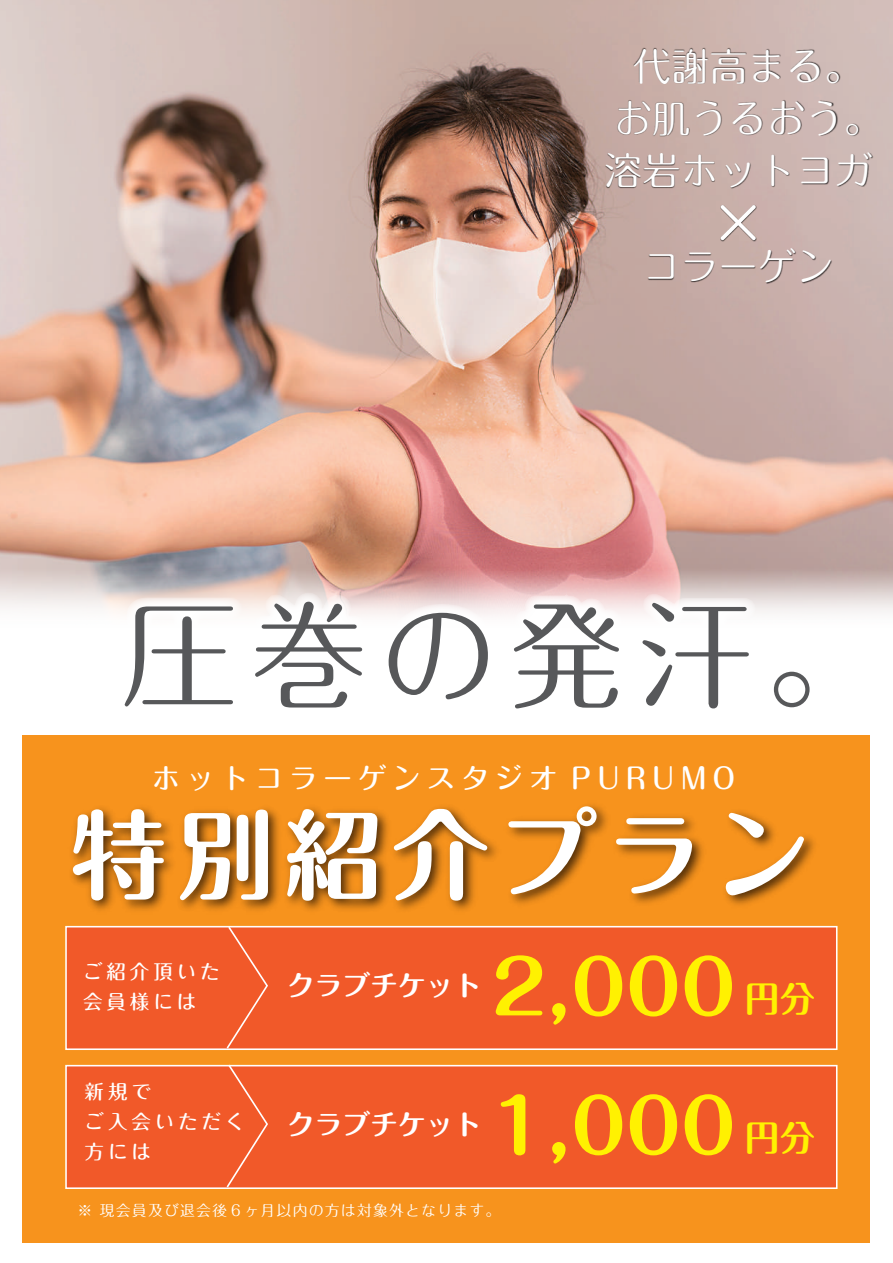
<style>
.page{position:relative;width:893px;height:1263px;background:#fff}
.page>*{position:absolute;margin:0;border:0;box-sizing:border-box;transform-origin:0 0}
.t1{font:117.15px "Maru Fo Pro";letter-spacing:.1em;color:#57585a}
.t2{font:700 97.5px "Maru Fo Pro";letter-spacing:.1em;color:#fff}
.t3{font:700 74.1px "Maru Fo Pro";color:#fff101}
.t4{font:60px "Maru Fo Pro";color:#fff}
.t5{font:38.4px/52.2px "Maru Fo Pro";color:#fff;text-align:center}
.t6{font:500 28.65px "Maru Fo Pro";letter-spacing:.2em;color:#fff}
.t7{font:700 27.75px "Maru Fo Pro";color:#fff}
.t8{font:500 19.5px/30px "Maru Fo Pro";letter-spacing:.2em;color:#fff}
.t9{font:15px "Maru Fo Pro";letter-spacing:.075em;color:#fff}
.s1{font-size:35.4px}
</style>
<div class="page">
<div style="left:22px;top:735px;width:848px;height:507px;background:#f7931d"></div>
<div style="left:65px;top:1065px;width:772px;height:124px;background:#f15929;border:2px solid #fff"></div>
<img style="left:0;top:0;width:893px;height:613px">
<svg style="left:112px;top:588px;width:716px;height:27px"></svg>
<img style="left:603px;top:46px;width:271px;height:244px">
<img style="left:65px;top:805px;width:773px;height:345px">
<svg style="left:225px;top:925px;width:44px;height:125px;background:#f16437"></svg>
<svg style="left:225px;top:1063px;width:44px;height:126px"></svg>
<h3 class="t5" style="left:604px;top:36px;width:280px">代謝高まる。お肌うるおう。溶岩ホットヨガ</h3>
<h3 class="t4" style="left:708px;top:176px;width:61px">×</h3>
<h3 class="t5" style="left:642px;top:236px;width:193px">コラーゲン</h3>
<h1 class="t1" style="left:122px;top:562px;width:763px">圧巻の発汗。</h1>
<h3 class="t6" style="left:152px;top:755px;width:585px">ホットコラーゲンスタジオ PURUMO</h3>
<h2 class="t2" style="left:70px;top:777px;width:742px">特別紹介プラン</h2>
<h3 class="t8" style="left:83px;top:955px;width:138px">ご紹介頂いた会員様には</h3>
<h3 class="t8" style="left:85px;top:1075px;width:161px">新規で<br>ご入会いただく方には</h3>
<h3 class="t7" style="left:287px;top:963px;width:196px">クラブチケット</h3>
<h3 class="t3" style="left:492px;top:928px;width:325px">2,000 <span class="s1">円分</span></h3>
<h3 class="t7" style="left:287px;top:1102px;width:196px">クラブチケット</h3>
<h3 class="t3" style="left:492px;top:1067px;width:325px">1,000 <span class="s1">円分</span></h3>
<p class="t9" style="left:78px;top:1199px;width:424px">※ 現会員及び退会後６ヶ月以内の方は対象外となります。</p>
</div>
